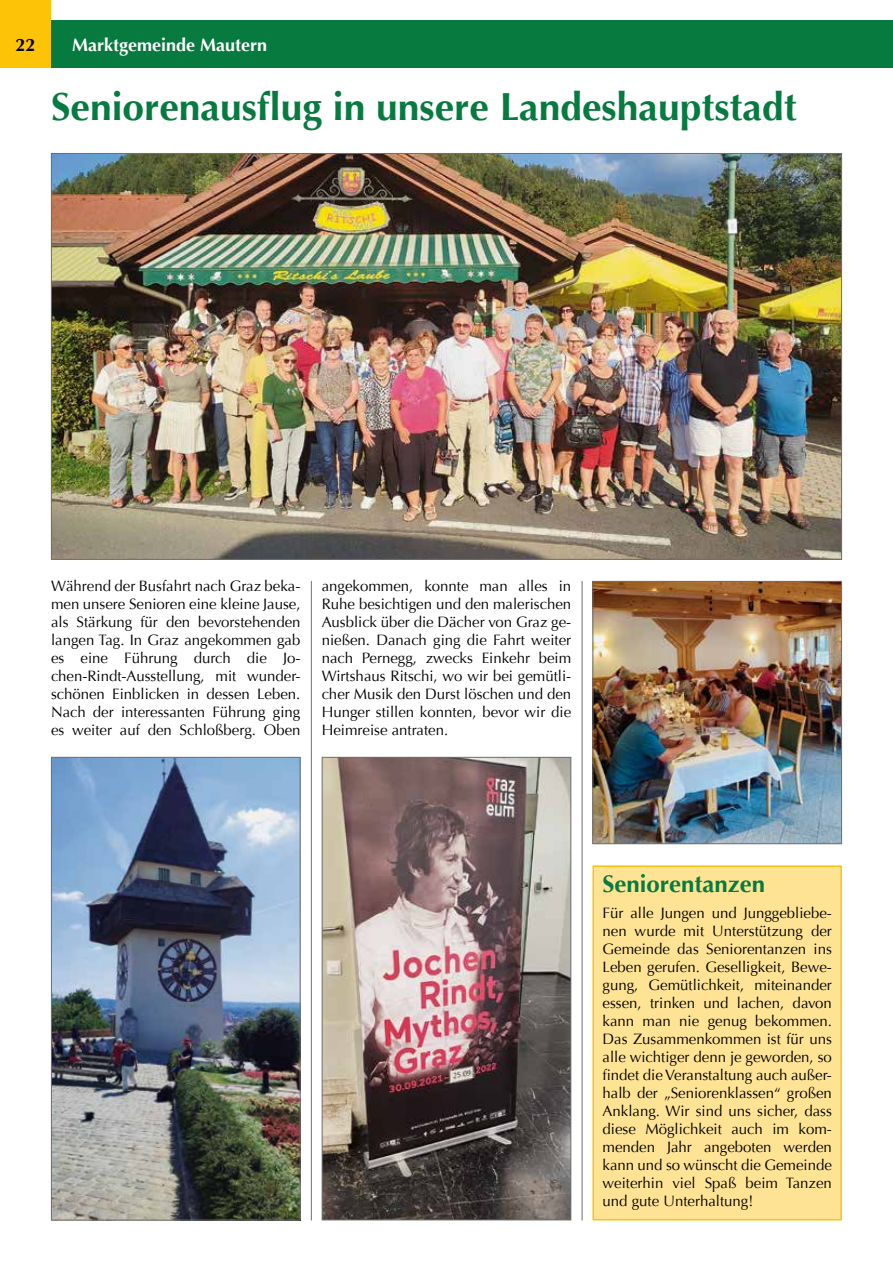
<style>
.page{position:relative;width:893px;height:1263px;background:#fff}
.page>*{position:absolute;margin:0;border:0;box-sizing:border-box;transform-origin:0 0}
.t1{font:700 39px "Optima";color:#067a3f}
.t2{font:700 24px "Optima";color:#067a3f}
.t3{font:700 18px "Optima";color:#fff}
.t4{font:700 18px "Optima";color:#000}
.t5{font:15px/18px "Optima";color:#000;text-align:justify}
</style>
<div class="page">
<div style="left:0;top:20px;width:893px;height:48px;background:#067a3f"></div>
<div style="left:0;top:0;width:51px;height:68px;background:#fdc306"></div>
<hr style="left:582px;top:581px;width:1px;height:639px;background:#6f6f6e">
<hr style="left:311px;top:581px;width:1px;height:639px;background:#6f6f6e">
<div style="left:593px;top:866px;width:248px;height:354px;background:#fee394"></div>
<div style="left:592px;top:865px;width:250px;height:355px;border:2px solid #fdc306"></div>
<img style="left:53px;top:155px;width:787px;height:403px">
<img style="left:324px;top:759px;width:245px;height:459px">
<div style="left:322px;top:757px;width:249px;height:463px;border:1px solid #6f6f6e"></div>
<img style="left:53px;top:759px;width:245px;height:459px">
<div style="left:51px;top:757px;width:249px;height:463px;border:1px solid #6f6f6e"></div>
<img style="left:594px;top:583px;width:246px;height:259px">
<div style="left:592px;top:581px;width:250px;height:263px;border:1px solid #6f6f6e"></div>
<p class="t4" style="left:16px;top:34px;width:22px">22</p>
<p class="t3" style="left:72px;top:34px;width:197px">Marktgemeinde Mautern</p>
<h1 class="t1" style="left:51px;top:84px;width:747px">Seniorenausflug in unsere Landeshauptstadt</h1>
<p class="t5" style="left:51px;top:577px;width:251px">Während der Busfahrt nach Graz beka&shy;men unsere Senioren eine kleine Jause, als Stärkung für den bevorstehenden langen Tag. In Graz angekommen gab es eine Führung durch die Jo&shy;chen-Rindt-Ausstellung, mit wunder&shy;schönen Einblicken in dessen Leben.<br>Nach der interessanten Führung ging es weiter auf den Schloßberg. Oben</p>
<p class="t5" style="left:322px;top:577px;width:251px">angekommen, konnte man alles in Ruhe besichtigen und den malerischen Ausblick über die Dächer von Graz ge&shy;nießen. Danach ging die Fahrt weiter nach Pernegg, zwecks Einkehr beim Wirtshaus Ritschi, wo wir bei gemütli&shy;cher Musik den Durst löschen und den Hunger stillen konnten, bevor wir die Heimreise antraten.</p>
<h2 class="t2" style="left:602px;top:870px;width:164px">Seniorentanzen</h2>
<p class="t5" style="left:602px;top:904px;width:231px">Für alle Jungen und Junggebliebe&shy;nen wurde mit Unterstützung der Gemeinde das Seniorentanzen ins Leben gerufen. Geselligkeit, Bewe&shy;gung, Gemütlichkeit, miteinander essen, trinken und lachen, davon kann man nie genug bekommen.<br>Das Zusammenkommen ist für uns alle wichtiger denn je geworden, so findet die Veranstaltung auch außer&shy;halb der „Seniorenklassen“ großen Anklang. Wir sind uns sicher, dass diese Möglichkeit auch im kom&shy;menden Jahr angeboten werden kann und so wünscht die Gemeinde weiterhin viel Spaß beim Tanzen und gute Unterhaltung!</p>
</div>
